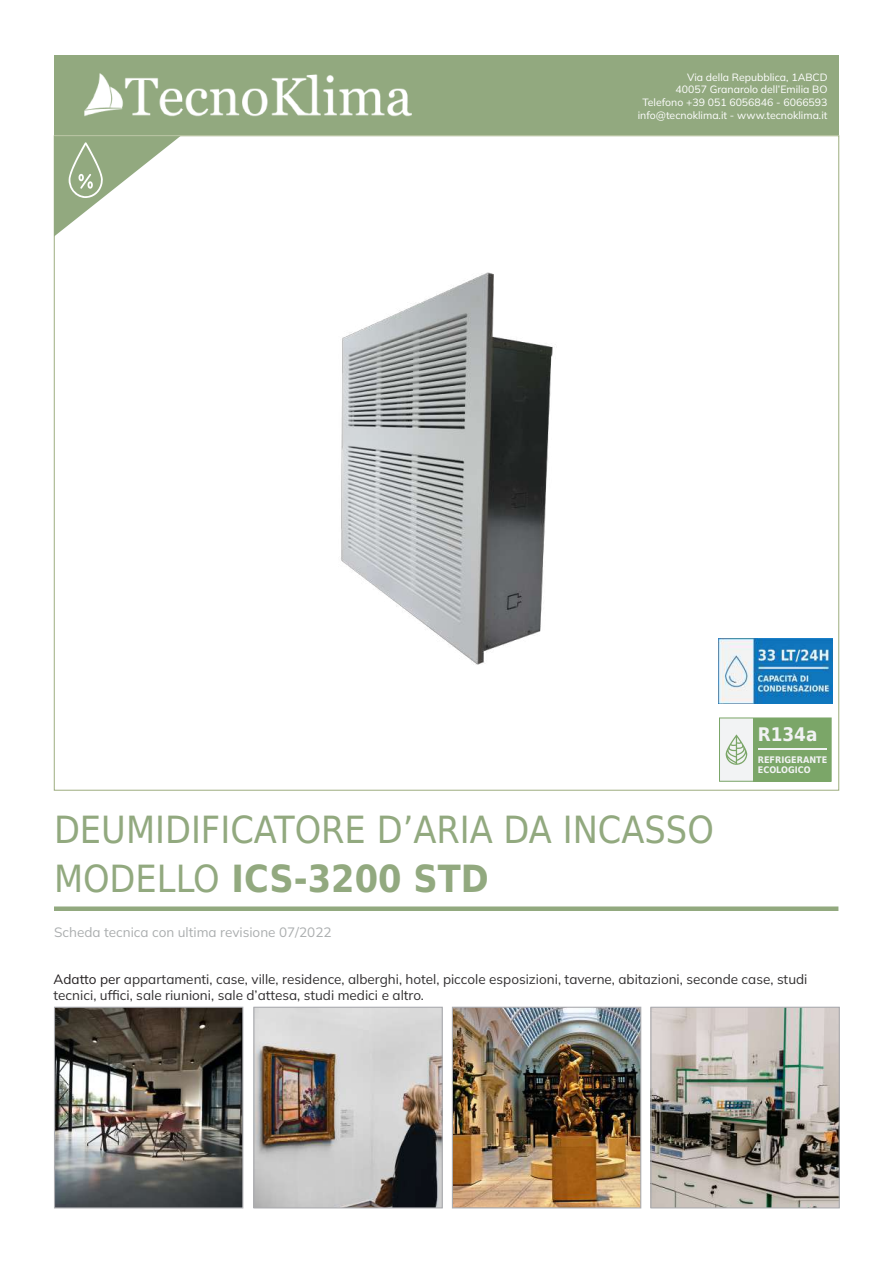
<style>
.page{position:relative;width:893px;height:1263px;background:#fff}
.page>*{position:absolute;margin:0;border:0;box-sizing:border-box;transform-origin:0 0}
.t1{font:37.5px/48.6px "DejaVu Sans Condensed";color:#92a97f}
.t2{font:700 18.75px "DejaVu Sans Condensed";color:#f2f3f4}
.t3{font:200 13.5px/16.5px "Mulish";color:#312f30}
.t4{font:200 13.5px "Mulish";color:#abaeaf}
.t5{font:200 10.5px/12.6px "Mulish";color:#fff;text-align:right}
.t6{font:700 9px/10.8px "DejaVu Sans Condensed";color:#f2f3f4}
.s1{font-weight:700}
.s2{color:#231f20}
</style>
<div class="page">
<img style="left:341px;top:272px;width:215px;height:393px">
<div style="left:54px;top:906px;width:784px;height:5px;background:#92a97f"></div>
<svg style="left:54px;top:136px;width:126px;height:101px"></svg>
<img style="left:454px;top:1009px;width:185px;height:197px">
<div style="left:452px;top:1007px;width:189px;height:201px;border:1px solid #abacb0"></div>
<img style="left:255px;top:1009px;width:186px;height:197px">
<div style="left:253px;top:1007px;width:190px;height:201px;border:1px solid #abacb0"></div>
<img style="left:56px;top:1009px;width:185px;height:197px">
<div style="left:54px;top:1007px;width:189px;height:201px;border:1px solid #abacb0"></div>
<img style="left:652px;top:1009px;width:186px;height:197px">
<div style="left:650px;top:1007px;width:190px;height:201px;border:1px solid #abacb0"></div>
<img style="left:718px;top:638px;width:115px;height:65px">
<div style="left:719px;top:718px;width:112px;height:63px;background:#f2f3f4"></div>
<div style="left:719px;top:717px;width:113px;height:65px;border:1px solid #7ba668"></div>
<div style="left:754px;top:718px;width:77px;height:63px;background:#7ba668"></div>
<hr style="left:758px;top:748px;width:69px;height:1px;background:#f2f3f4">
<svg style="left:726px;top:734px;width:21px;height:31px"></svg>
<div style="left:54px;top:55px;width:785px;height:79px;background:#92a97f"></div>
<img style="left:84px;top:73px;width:328px;height:44px">
<p class="t5" style="left:638px;top:71px;width:191px">Via della Repubblica, 1ABCD<br>40057 Granarolo dell’Emilia BO Telefono +39 051 6056846 - 6066593 info@tecnoklima.it - www.tecnoklima.it</p>
<h2 class="t2" style="left:758px;top:719px;width:61px">R134a</h2>
<p class="t6" style="left:758px;top:754px;width:71px">REFRIGERANTE<br>ECOLOGICO</p>
<h1 class="t1" style="left:54px;top:804px;width:661px">DEUMIDIFICATORE D’ARIA DA INCASSO<br>MODELLO <span class="s1">ICS-3200 STD</span></h1>
<p class="t4" style="left:54px;top:922px;width:279px">Scheda tecnica con ultima revisione 07/2022</p>
<p class="t3" style="left:54px;top:970px;width:755px"><span class="s2">Adatto per</span> appartamenti, case, ville, residence, alberghi, hotel, piccole esposizioni, taverne, abitazioni, seconde case, studi tecnici, uffici, sale riunioni, sale d’attesa, studi medici e altro.</p>
</div>
